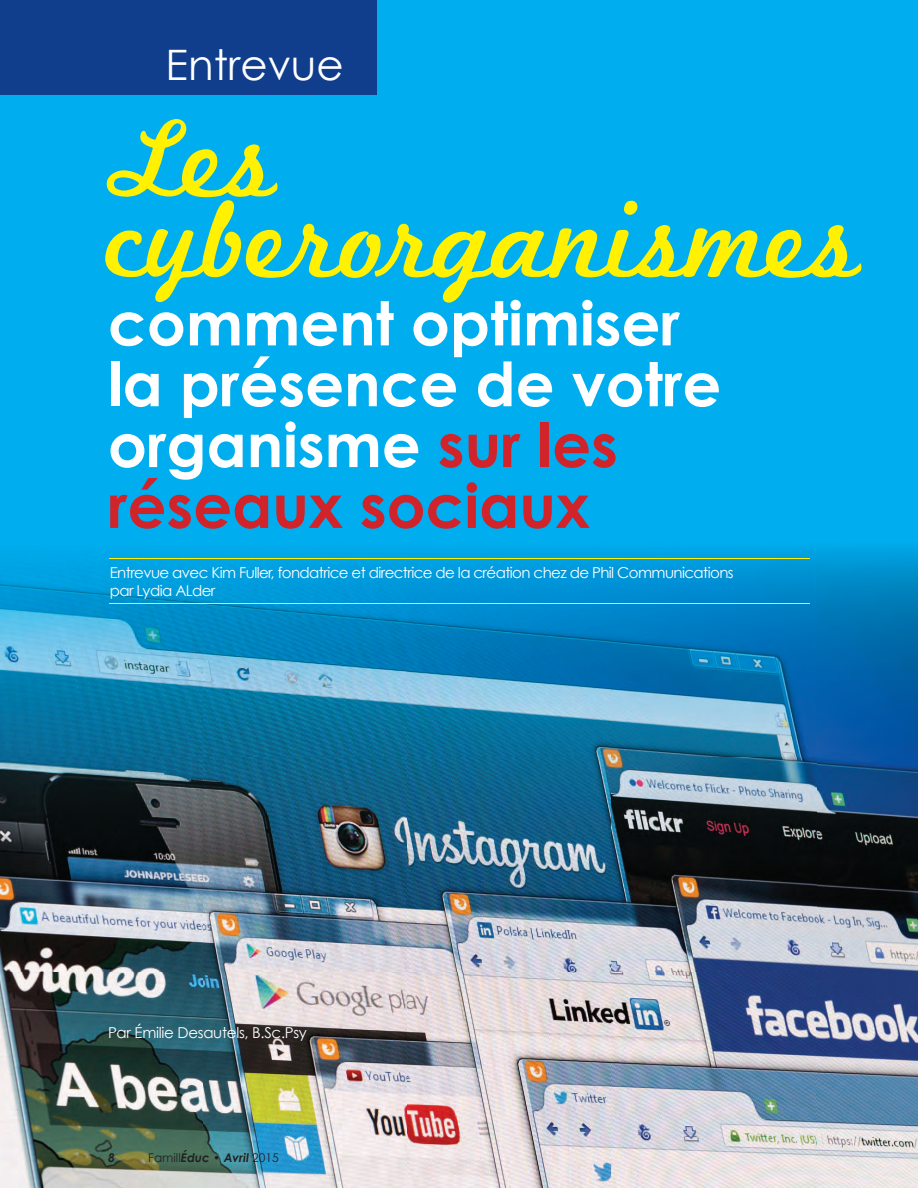
<style>
.page{position:relative;width:918px;height:1188px;background:#00aeef}
.page>*{position:absolute;margin:0;border:0;box-sizing:border-box;transform-origin:0 0}
.t1{font:114.45px/80.6px "Marketing Script";color:#fff101}
.t2{font:700 60.9px/60.9px "Century Gothic";color:#fff}
.t3{font:42px "Century Gothic";color:#fff}
.t4{font:15px/18px "Century Gothic";letter-spacing:-.04em;color:#fff}
.t5{font:15px "Century Gothic";letter-spacing:-.02em;color:#fff}
.t6{font:12px "Century Gothic";color:#231f20}
.t7{font:italic 700 12px "Century Gothic";color:#231f20}
.s1{color:#d1232a}
.s2{font-weight:700;font-style:italic}
</style>
<div class="page">
<img style="left:0;top:548px;width:918px;height:640px">
<div style="left:0;top:0;width:376px;height:94px;background:#103d8c"></div>
<hr style="left:110px;top:558px;width:700px;height:1px;background:#fff101">
<hr style="left:110px;top:603px;width:700px;height:1px;background:#fff101">
<h3 class="t3" style="left:166px;top:40px;width:180px">Entrevue</h3>
<h1 class="t1" style="left:108px;top:127px;width:754px">Les cyberorganismes</h1>
<h2 class="t2" style="left:108px;top:291px;width:615px">comment optimiser la présence de votre organisme <span class="s1">sur les réseaux sociaux</span></h2>
<p class="t4" style="left:110px;top:563px;width:625px">Entrevue avec Kim Fuller, fondatrice et directrice de la création chez de Phil Communications par Lydia ALder</p>
<p class="t5" style="left:108px;top:1024px;width:201px">Par Émilie Desautels, B.Sc.Psy</p>
<p class="t7" style="left:108px;top:1150px;width:8px">8</p>
<p class="t6" style="left:148px;top:1150px;width:132px">Famill<span class="s2">Éduc • Avril</span> 2015</p>
</div>
